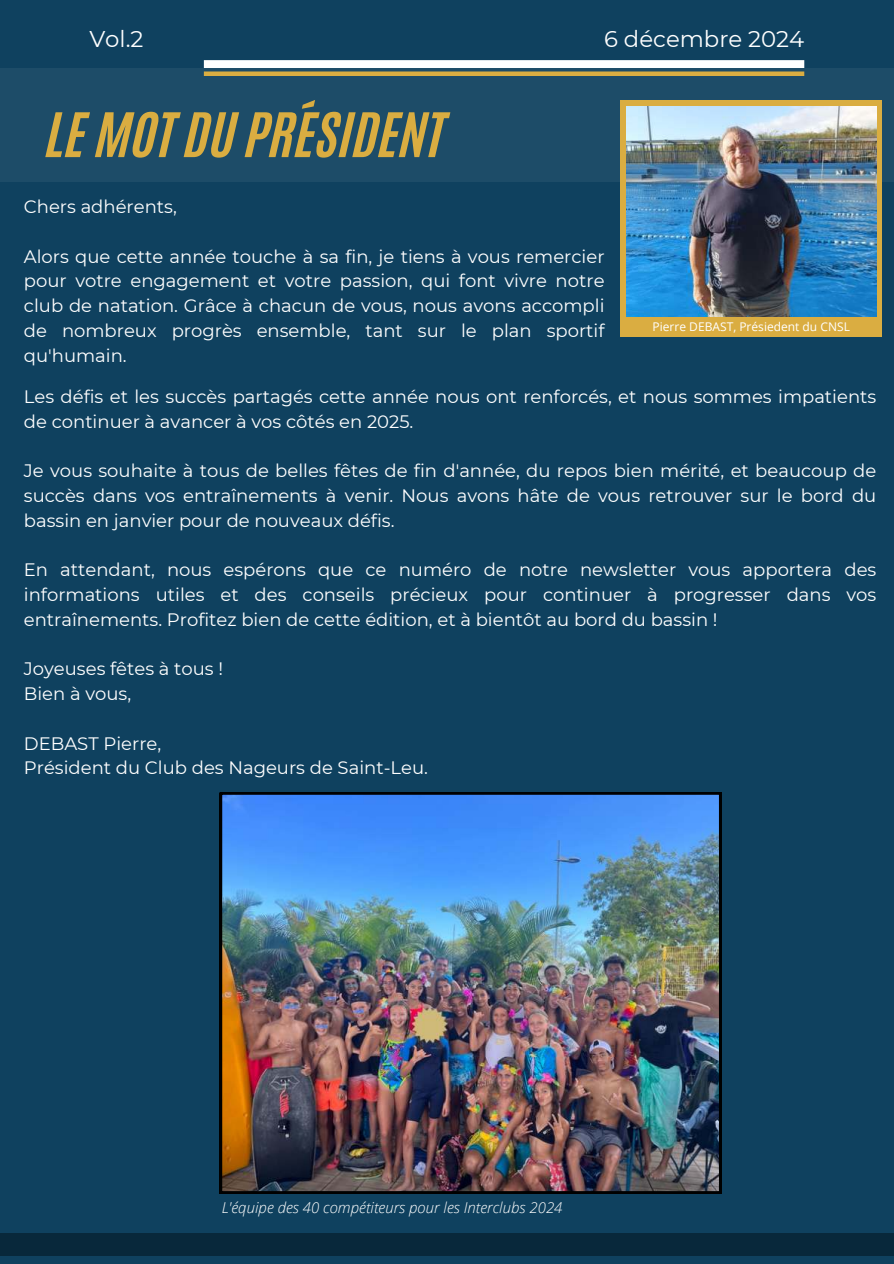
<style>
.page{position:relative;width:894px;height:1264px;background:#fff}
.page>*{position:absolute;margin:0;border:0;box-sizing:border-box;transform-origin:0 0}
.t1{font:52.2px "CA Generated";color:#daad41}
.t2{font:22.8px "Montserrat";color:#fff}
.t3{font:18px/24.8px "Montserrat";color:#fff}
.t4{font:italic 300 15px "Open Sans";color:#fff}
.t5{font:12px "Open Sans";color:#fff}
</style>
<div class="page">
<div style="left:0;top:0;width:893px;height:1263px;background:#0f415f"></div>
<div style="left:0;top:68px;width:893px;height:114px;background:#1d4c68"></div>
<div style="left:204px;top:60px;width:600px;height:8px;background:#fff"></div>
<div style="left:204px;top:71px;width:600px;height:5px;background:#daad41"></div>
<div style="left:620px;top:100px;width:261px;height:237px;background:#daad41"></div>
<img style="left:626px;top:106px;width:249px;height:211px">
<div style="left:0;top:1232px;width:893px;height:23px;background:#08283b"></div>
<img style="left:220px;top:792px;width:500px;height:401px">
<p class="t2" style="left:89px;top:23px;width:56px">Vol.2</p>
<p class="t2" style="left:604px;top:23px;width:201px">6 décembre 2024</p>
<h1 class="t1" style="left:47px;top:95px;width:400px">LE MOT DU PRÉSIDENT</h1>
<p class="t3" style="left:24px;top:194px;width:154px">Chers adhérents,</p>
<p class="t3" style="left:24px;top:243px;width:582px;text-align:justify">Alors que cette année touche à sa fin, je tiens à vous remercier pour votre engagement et votre passion, qui font vivre notre club de natation. Grâce à chacun de vous, nous avons accompli de nombreux progrès ensemble, tant sur le plan sportif qu'humain.</p>
<p class="t5" style="left:652px;top:318px;width:199px">Pierre DEBAST, Présiedent du CNSL</p>
<p class="t3" style="left:24px;top:383px;width:853px">Les défis et les succès partagés cette année nous ont renforcés, et nous sommes impatients de continuer à avancer à vos côtés en 2025.</p>
<p class="t3" style="left:24px;top:458px;width:853px;text-align:justify">Je vous souhaite à tous de belles fêtes de fin d'année, du repos bien mérité, et beaucoup de succès dans vos entraînements à venir. Nous avons hâte de vous retrouver sur le bord du bassin en janvier pour de nouveaux défis.</p>
<p class="t3" style="left:24px;top:557px;width:853px;text-align:justify">En attendant, nous espérons que ce numéro de notre newsletter vous apportera des informations utiles et des conseils précieux pour continuer à progresser dans vos entraînements. Profitez bien de cette édition, et à bientôt au bord du bassin !</p>
<p class="t3" style="left:24px;top:656px;width:201px">Joyeuses fêtes à tous !<br>Bien à vous,</p>
<p class="t3" style="left:24px;top:730px;width:405px">DEBAST Pierre,<br>Président du Club des Nageurs de Saint-Leu.</p>
<p class="t4" style="left:222px;top:1196px;width:342px">L'équipe des 40 compétiteurs pour les Interclubs 2024</p>
</div>
